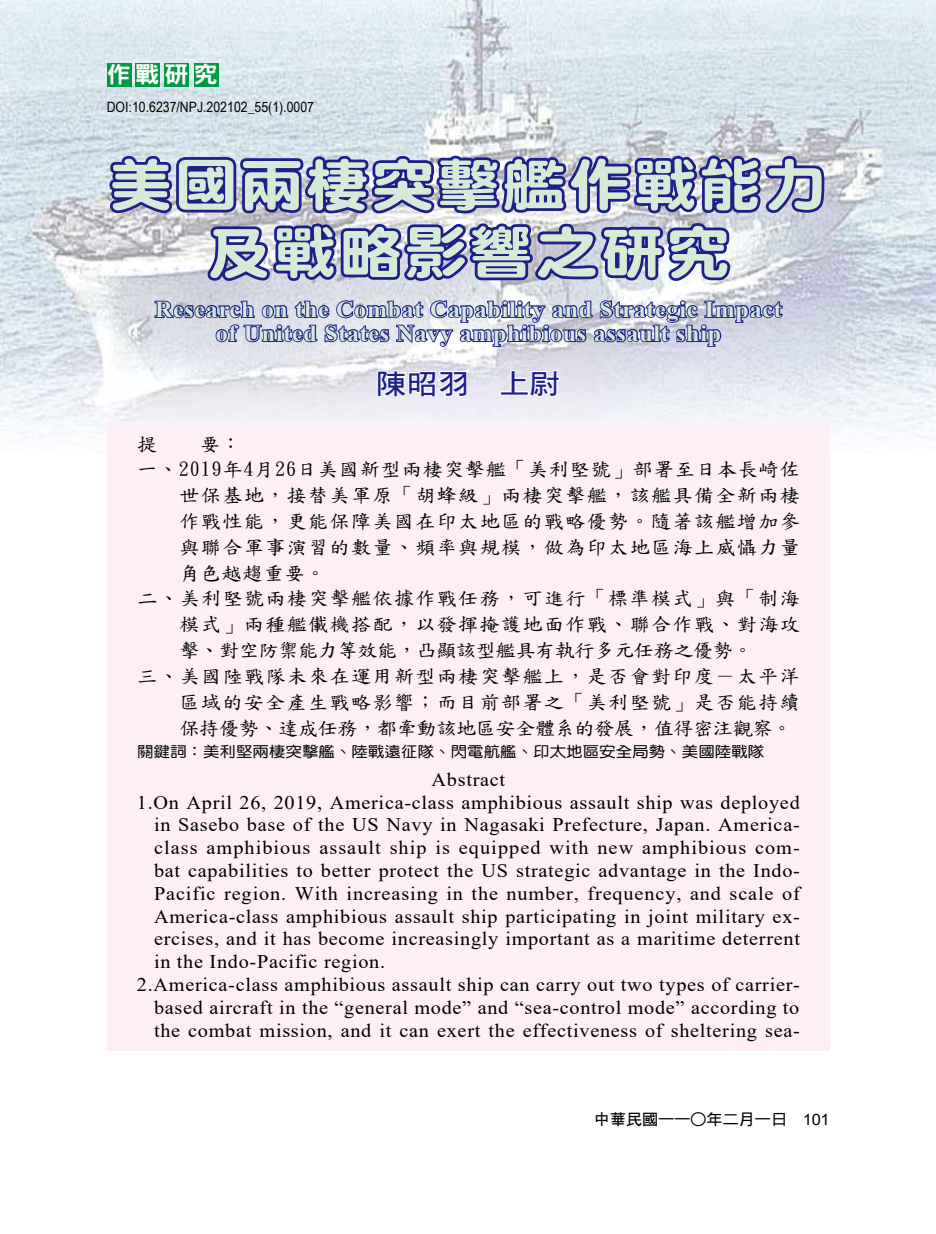
<style>
.page{position:relative;width:936px;height:1234px;background:#fff}
.page>*{position:absolute;margin:0;border:0;box-sizing:border-box;transform-origin:0 0}
.t1{font:56.7px/67.5px "DFN Yuan XB HK BF";letter-spacing:.04em;color:#d5ead7;text-align:center;scale:1.11 1}
.t2{font:27.75px "DF Hei Bd HK BF";color:#1d2088;scale:1.11 1}
.t3{font:700 22.8px/24px "Times New Roman";letter-spacing:.03em;color:#d5ead7;text-align:center;scale:1.05 1}
.t4{font:22.8px "DFN Hei XB HK BF";color:#fff;scale:1.05 1}
.t5{font:19.2px "Times New Roman";letter-spacing:.035em;color:#000;scale:1.05 1}
.t6{font:19.2px "DF Kai Shu SB Estd BF";letter-spacing:.055em;color:#000;scale:1.05 1}
.t7{font:19.2px "DF Kai Shu SB Estd BF";letter-spacing:-.025em;color:#000;scale:1.05 1}
.t8{font:19.2px "DF Kai Shu SB Estd BF";letter-spacing:.035em;color:#000;scale:1.05 1}
.t9{font:15.6px "DF Hei Bd HK BF";letter-spacing:-.025em;color:#000;scale:1.05 1}
.t10{font:14.85px "DF Yuan Md HK BF";color:#000;scale:1.11 1}
.t11{font:14.25px "Arial Narrow";color:#000;scale:1.05 1}
.s1{font-family:"DFN Hei XB HK BF"}
.s2{font-family:"Arial"}
</style>
<div class="page">
<img style="left:1px;top:0;width:934px;height:453px">
<svg style="left:107px;top:150px;width:720px;height:198px;background:#8a8dbc"></svg>
<svg style="left:376px;top:368px;width:92px;height:30px"></svg>
<svg style="left:498px;top:368px;width:63px;height:30px"></svg>
<div style="left:107px;top:423px;width:722px;height:627px;background:#fdeff5"></div>
<div style="left:107px;top:63px;width:24px;height:23px;background:#094"></div>
<div style="left:135px;top:63px;width:25px;height:23px;background:#094"></div>
<div style="left:164px;top:63px;width:25px;height:23px;background:#094"></div>
<div style="left:194px;top:63px;width:24px;height:23px;background:#094"></div>
<p class="t4" style="left:107px;top:63px;width:107px">作戰研究</p>
<p class="t11" style="left:107px;top:96px;width:199px">DOI:10.6237/NPJ.202102_55(1).0007</p>
<h1 class="t1" style="left:109px;top:151px;width:649px">美國兩棲突擊艦作戰能力及戰略影響之研究</h1>
<p class="t3" style="left:155px;top:296px;width:598px">Research on the Combat Capability and Strategic Impact of United States Navy amphibious assault ship</p>
<h2 class="t2" style="left:376px;top:369px;width:168px">陳昭羽 上尉</h2>
<p class="t6" style="left:137px;top:434px;width:101px">提　　要：</p>
<p class="t8" style="left:137px;top:460px;width:633px">一、2019年4月26日美國新型兩棲突擊艦「美利堅號」部署至日本長崎佐</p>
<p class="t6" style="left:179px;top:485px;width:592px">世保基地，接替美軍原「胡蜂級」兩棲突擊艦，該艦具備全新兩棲</p>
<p class="t6" style="left:179px;top:511px;width:592px">作戰性能，更能保障美國在印太地區的戰略優勢。隨著該艦增加參</p>
<p class="t6" style="left:179px;top:537px;width:592px">與聯合軍事演習的數量、頻率與規模，做為印太地區海上威懾力量</p>
<p class="t6" style="left:179px;top:563px;width:141px">角色越趨重要。</p>
<p class="t6" style="left:137px;top:589px;width:632px">二、美利堅號兩棲突擊艦依據作戰任務，可進行「標準模式」與「制海</p>
<p class="t6" style="left:179px;top:614px;width:592px">模式」兩種艦儎機搭配，以發揮掩護地面作戰、聯合作戰、對海攻</p>
<p class="t7" style="left:179px;top:640px;width:547px">擊、對空防禦能力等效能，凸顯該型艦具有執行多元任務之優勢。</p>
<p class="t6" style="left:137px;top:666px;width:632px">三、美國陸戰隊未來在運用新型兩棲突擊艦上，是否會對印度－太平洋</p>
<p class="t6" style="left:179px;top:692px;width:592px">區域的安全產生戰略影響；而目前部署之「美利堅號」是否能持續</p>
<p class="t7" style="left:179px;top:718px;width:585px">保持優勢、達成任務，都牽動該地區安全體系的發展，值得密注觀察。</p>
<p class="t10" style="left:137px;top:744px;width:566px">關鍵詞：美利堅兩棲突擊艦、陸戰遠征隊、閃電航艦、印太地區安全局勢、美國陸戰隊</p>
<p class="t5" style="left:431px;top:765px;width:72px">Abstract</p>
<p class="t5" style="left:137px;top:788px;width:632px">1.On April 26, 2019, America-class amphibious assault ship was deployed</p>
<p class="t5" style="left:154px;top:811px;width:616px">in Sasebo base of the US Navy in Nagasaki Prefecture, Japan. America-</p>
<p class="t5" style="left:154px;top:834px;width:616px">class amphibious assault ship is equipped with new amphibious com-</p>
<p class="t5" style="left:154px;top:856px;width:616px">bat capabilities to better protect the US strategic advantage in the Indo-</p>
<p class="t5" style="left:154px;top:879px;width:616px">Pacific region. With increasing in the number, frequency, and scale of</p>
<p class="t5" style="left:154px;top:902px;width:616px">America-class amphibious assault ship participating in joint military ex-</p>
<p class="t5" style="left:154px;top:925px;width:616px">ercises, and it has become increasingly important as a maritime deterrent</p>
<p class="t5" style="left:154px;top:948px;width:222px">in the Indo-Pacific region.</p>
<p class="t5" style="left:137px;top:970px;width:633px">2.America-class amphibious assault ship can carry out two types of carrier-</p>
<p class="t5" style="left:154px;top:993px;width:616px">based aircraft in the “general mode” and “sea-control mode” according to</p>
<p class="t5" style="left:154px;top:1016px;width:616px">the combat mission, and it can exert the effectiveness of sheltering sea-</p>
<p class="t9" style="left:593px;top:1111px;width:226px">中華民國一一<span class="s1">○</span>年二月一日　<span class="s2">101</span></p>
</div>
